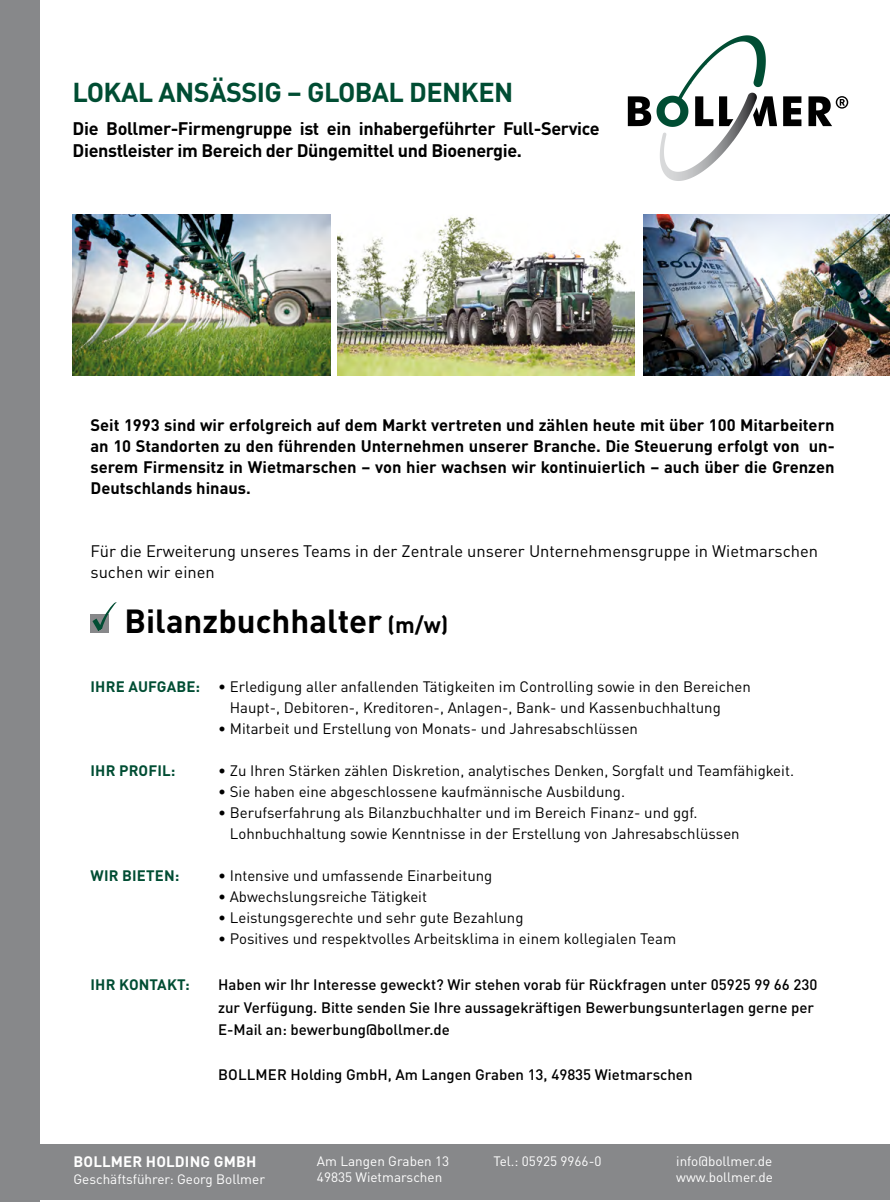
<style>
.page{position:relative;width:890px;height:1202px;background:#fff}
.page>*{position:absolute;margin:0;border:0;box-sizing:border-box;transform-origin:0 0}
.t1{font:700 33px "DINOT";color:#000}
.Head{font:700 27px "DINOT";letter-spacing:-.02em;color:#004d33}
.Head-2{font:700 18px/22.5px "DINOT";letter-spacing:-.02em;color:#000}
.t2{font:700 16.5px/21px "DINOT";color:#000;text-align:justify}
.t3{font:16.5px/21px "DINOT";color:#000}
.t4{font:15px/21px "DINOT";color:#000}
.t5{font:500 15px/22.5px "DINOT";color:#000}
.t6{font:700 15px "DINOT";letter-spacing:.01em;color:#004d33}
.fußadresse{font:700 15px "DINOT";letter-spacing:.01em;color:#fff}
.fußadresse-2{font:13.5px "DINOT";color:#fff}
.s1{font-size:22.5px}
.s2{font-weight:700;color:#004d33}
</style>
<div class="page">
<div style="left:0;top:1144px;width:890px;height:55px;background:#87888a"></div>
<div style="left:0;top:0;width:39px;height:1202px;background:#87888a"></div>
<svg style="left:783px;top:96px;width:18px;height:30px"></svg>
<svg style="left:808px;top:96px;width:40px;height:30px"></svg>
<svg style="left:628px;top:35px;width:149px;height:146px"></svg>
<div style="left:90px;top:614px;width:19px;height:19px;background:#87888a"></div>
<svg style="left:92px;top:602px;width:25px;height:29px"></svg>
<img style="left:73px;top:214px;width:257px;height:162px">
<img style="left:643px;top:214px;width:247px;height:162px">
<img style="left:337px;top:217px;width:298px;height:159px">
<p class="Head" style="left:73px;top:74px;width:442px">LOKAL ANSÄSSIG – GLOBAL DENKEN</p>
<p class="Head-2" style="left:73px;top:116px;width:529px">Die Bollmer-Firmengruppe ist ein inhabergeführter Full-Service<br>Dienstleister im Bereich der Düngemittel und Bioenergie.</p>
<p class="t2" style="left:90px;top:414px;width:746px">Seit 1993 sind wir erfolgreich auf dem Markt vertreten und zählen heute mit über 100 Mitarbeitern an 10 Standorten zu den führenden Unternehmen unserer Branche. Die Steuerung erfolgt von un&shy;serem Firmensitz in Wietmarschen – von hier wachsen wir kontinuierlich – auch über die Grenzen Deutschlands hinaus.</p>
<p class="t3" style="left:90px;top:540px;width:729px">Für die Erweiterung unseres Teams in der Zentrale unserer Unternehmensgruppe in Wietmarschen suchen wir einen</p>
<p class="t1" style="left:124px;top:600px;width:325px">Bilanzbuchhalter <span class="s1">(m/w)</span></p>
<p class="t4" style="left:230px;top:675px;width:522px;text-indent:-139px"><span class="s2">IHRE AUFGABE:</span> • Erledigung aller anfallenden Tätigkeiten im Controlling sowie in den Bereichen<br>Haupt-, Debitoren-, Kreditoren-, Anlagen-, Bank- und Kassenbuchhaltung</p>
<p class="t4" style="left:218px;top:717px;width:421px">• Mitarbeit und Erstellung von Monats- und Jahresabschlüssen</p>
<p class="t6" style="left:91px;top:760px;width:86px">IHR PROFIL:</p>
<p class="t4" style="left:218px;top:759px;width:577px">• Zu Ihren Stärken zählen Diskretion, analytisches Denken, Sorgfalt und Teamfähigkeit.</p>
<p class="t4" style="left:218px;top:780px;width:408px">• Sie haben eine abgeschlossene kaufmännische Ausbildung.</p>
<p class="t4" style="left:230px;top:801px;width:511px;text-indent:-12px">• Berufserfahrung als Bilanzbuchhalter und im Bereich Finanz- und ggf.<br>Lohnbuchhaltung sowie Kenntnisse in der Erstellung von Jahresabschlüssen</p>
<p class="t6" style="left:91px;top:865px;width:90px">WIR BIETEN:</p>
<p class="t4" style="left:218px;top:864px;width:276px">• Intensive und umfassende Einarbeitung</p>
<p class="t4" style="left:218px;top:885px;width:210px">• Abwechslungsreiche Tätigkeit</p>
<p class="t4" style="left:218px;top:906px;width:307px">• Leistungsgerechte und sehr gute Bezahlung</p>
<p class="t4" style="left:218px;top:927px;width:460px">• Positives und respektvolles Arbeitsklima in einem kollegialen Team</p>
<p class="t6" style="left:91px;top:975px;width:101px">IHR KONTAKT:</p>
<p class="t5" style="left:218px;top:973px;width:601px">Haben wir Ihr Interesse geweckt? Wir stehen vorab für Rückfragen unter 05925 99 66 230 zur Verfügung. Bitte senden Sie Ihre aussagekräftigen Bewerbungsunterlagen gerne per<br>E-Mail an: bewerbung@bollmer.de</p>
<p class="t5" style="left:218px;top:1063px;width:476px">BOLLMER Holding GmbH, Am Langen Graben 13, 49835 Wietmarschen</p>
<p class="fußadresse" style="left:74px;top:1152px;width:184px">BOLLMER HOLDING GMBH</p>
<p class="fußadresse-2" style="left:73px;top:1170px;width:193px">Geschäftsführer: Georg Bollmer</p>
<p class="fußadresse-2" style="left:317px;top:1153px;width:134px">Am Langen Graben 13</p>
<p class="fußadresse-2" style="left:317px;top:1169px;width:127px">49835 Wietmarschen</p>
<p class="fußadresse-2" style="left:493px;top:1153px;width:110px">Tel.: 05925 9966-0</p>
<p class="fußadresse-2" style="left:676px;top:1153px;width:98px">info@bollmer.de</p>
<p class="fußadresse-2" style="left:676px;top:1169px;width:98px">www.bollmer.de</p>
</div>
